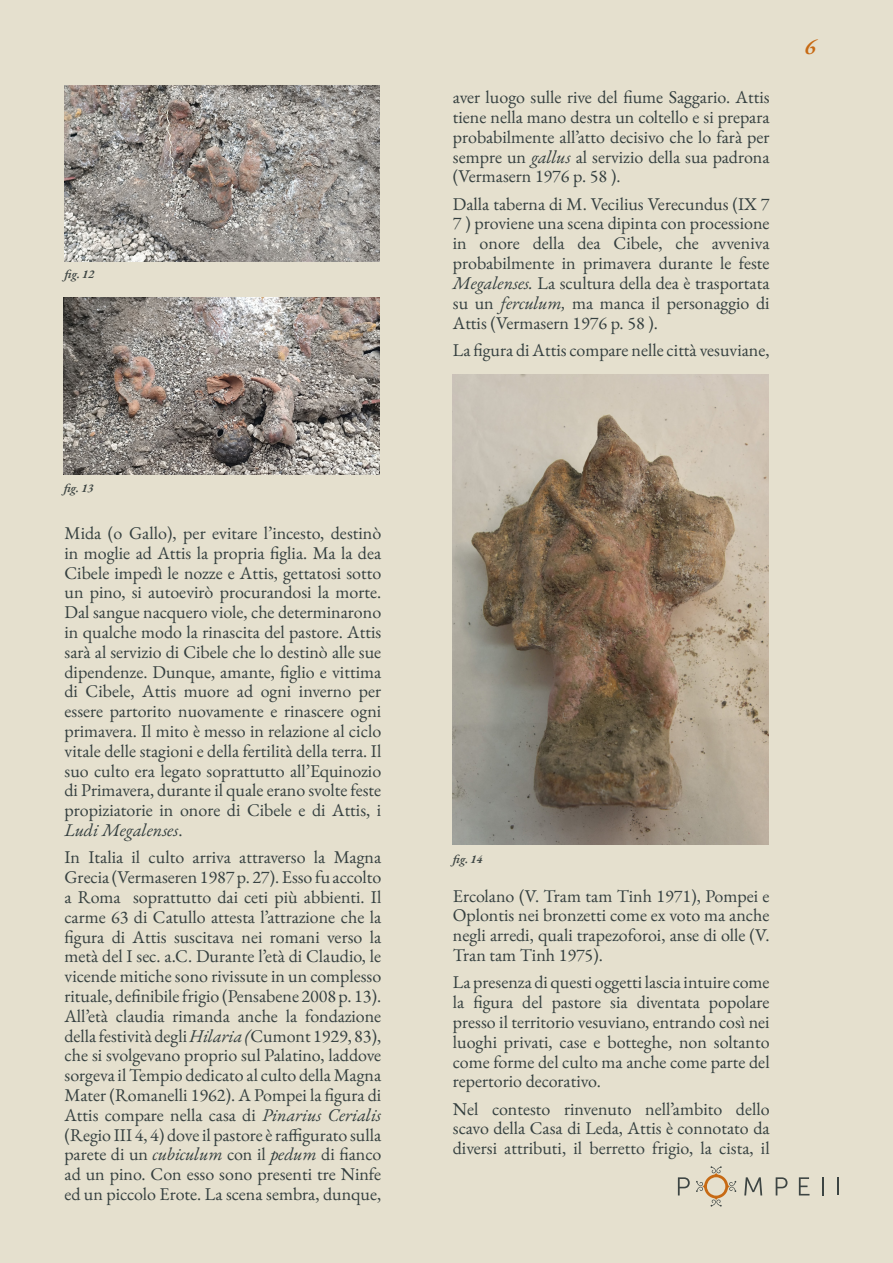
<style>
.page{position:relative;width:893px;height:1263px;background:#e5e0ce}
.page>*{position:absolute;margin:0;border:0;box-sizing:border-box;transform-origin:0 0}
.t1{font:italic 600 22.5px "EB Garamond";color:#c76a14}
.Normal__Web{font:18px/19.8px "EB Garamond";color:#343f3f;text-align:justify}
.muitypography-root{font:18px/19.8px "EB Garamond";color:#343f3f;text-align:justify}
.t2{font:italic 600 12px "EB Garamond";color:#3d4543}
.s1{font-style:italic}
</style>
<div class="page">
<svg style="left:678px;top:1177px;width:12px;height:18px"></svg>
<svg style="left:837px;top:1177px;width:2px;height:18px"></svg>
<svg style="left:822px;top:1177px;width:2px;height:18px"></svg>
<svg style="left:744px;top:1177px;width:18px;height:18px"></svg>
<svg style="left:799px;top:1177px;width:10px;height:18px"></svg>
<svg style="left:776px;top:1177px;width:11px;height:18px"></svg>
<svg style="left:696px;top:1166px;width:40px;height:40px"></svg>
<img style="left:65px;top:85px;width:315px;height:176px">
<img style="left:64px;top:298px;width:315px;height:176px">
<img style="left:453px;top:374px;width:315px;height:470px">
<p class="t2" style="left:65px;top:266px;width:31px">fig. 12</p>
<p class="t2" style="left:64px;top:480px;width:31px">fig. 13</p>
<p class="muitypography-root" style="left:65px;top:523px;width:318px">Mida (o Gallo), per evitare l’incesto, destinò in moglie ad Attis la propria figlia. Ma la dea Cibele impedì le nozze e Attis, gettatosi sotto un pino, si autoevirò procurandosi la morte.<br>Dal sangue nacquero viole, che determinarono in qualche modo la rinascita del pastore. Attis sarà al servizio di Cibele che lo destinò alle sue dipendenze. Dunque, amante, figlio e vittima di Cibele, Attis muore ad ogni inverno per essere partorito nuovamente e rinascere ogni primavera. Il mito è messo in relazione al ciclo vitale delle stagioni e della fertilità della terra. Il suo culto era legato soprattutto all’Equinozio di Primavera, durante il quale erano svolte feste propiziatorie in onore di Cibele e di Attis, i <span class="s1">Ludi Megalenses</span>.</p>
<p class="Normal__Web" style="left:65px;top:847px;width:318px">In Italia il culto arriva attraverso la Magna Grecia (Vermaseren 1987 p. 27). Esso fu accolto a Roma soprattutto dai ceti più abbienti. Il carme 63 di Catullo attesta l’attrazione che la figura di Attis suscitava nei romani verso la metà del I sec. a.C. Durante l’età di Claudio, le vicende mitiche sono rivissute in un complesso rituale, definibile frigio (Pensabene 2008 p. 13).<br>All’età claudia rimanda anche la fondazione della festività degli <span class="s1">Hilaria (</span>Cumont 1929, 83), che si svolgevano proprio sul Palatino, laddove sorgeva il Tempio dedicato al culto della Magna Mater (Romanelli 1962). A Pompei la figura di Attis compare nella casa di <span class="s1">Pinarius Cerialis </span>(Regio III 4, 4) dove il pastore è raffigurato sulla parete di un <span class="s1">cubiculum</span> con il <span class="s1">pedum</span> di fianco ad un pino. Con esso sono presenti tre Ninfe ed un piccolo Erote. La scena sembra, dunque,</p>
<p class="Normal__Web" style="left:453px;top:87px;width:318px">aver luogo sulle rive del fiume Saggario. Attis tiene nella mano destra un coltello e si prepara probabilmente all’atto decisivo che lo farà per sempre un <span class="s1">gallus</span> al servizio della sua padrona (Vermasern 1976 p. 58 ).</p>
<p class="Normal__Web" style="left:453px;top:194px;width:318px">Dalla taberna di M. Vecilius Verecundus (IX 7<br>7 ) proviene una scena dipinta con processione in onore della dea Cibele, che avveniva probabilmente in primavera durante le feste <span class="s1">Megalenses.</span> La scultura della dea è trasportata su un <span class="s1">ferculum,</span> ma manca il personaggio di Attis (Vermasern 1976 p. 58 ).</p>
<p class="Normal__Web" style="left:453px;top:340px;width:318px">La figura di Attis compare nelle città vesuviane,</p>
<p class="t1" style="left:805px;top:32px;width:13px">6</p>
<p class="t2" style="left:453px;top:851px;width:31px">fig. 14</p>
<p class="Normal__Web" style="left:453px;top:886px;width:318px">Ercolano (V. Tram tam Tinh 1971), Pompei e Oplontis nei bronzetti come ex voto ma anche negli arredi, quali trapezoforoi, anse di olle (V.<br>Tran tam Tinh 1975).</p>
<p class="Normal__Web" style="left:453px;top:972px;width:318px">La presenza di questi oggetti lascia intuire come la figura del pastore sia diventata popolare presso il territorio vesuviano, entrando così nei luoghi privati, case e botteghe, non soltanto come forme del culto ma anche come parte del repertorio decorativo.</p>
<p class="Normal__Web" style="left:453px;top:1099px;width:318px">Nel contesto rinvenuto nell’ambito dello scavo della Casa di Leda, Attis è connotato da diversi attributi, il berretto frigio, la cista, il</p>
</div>
